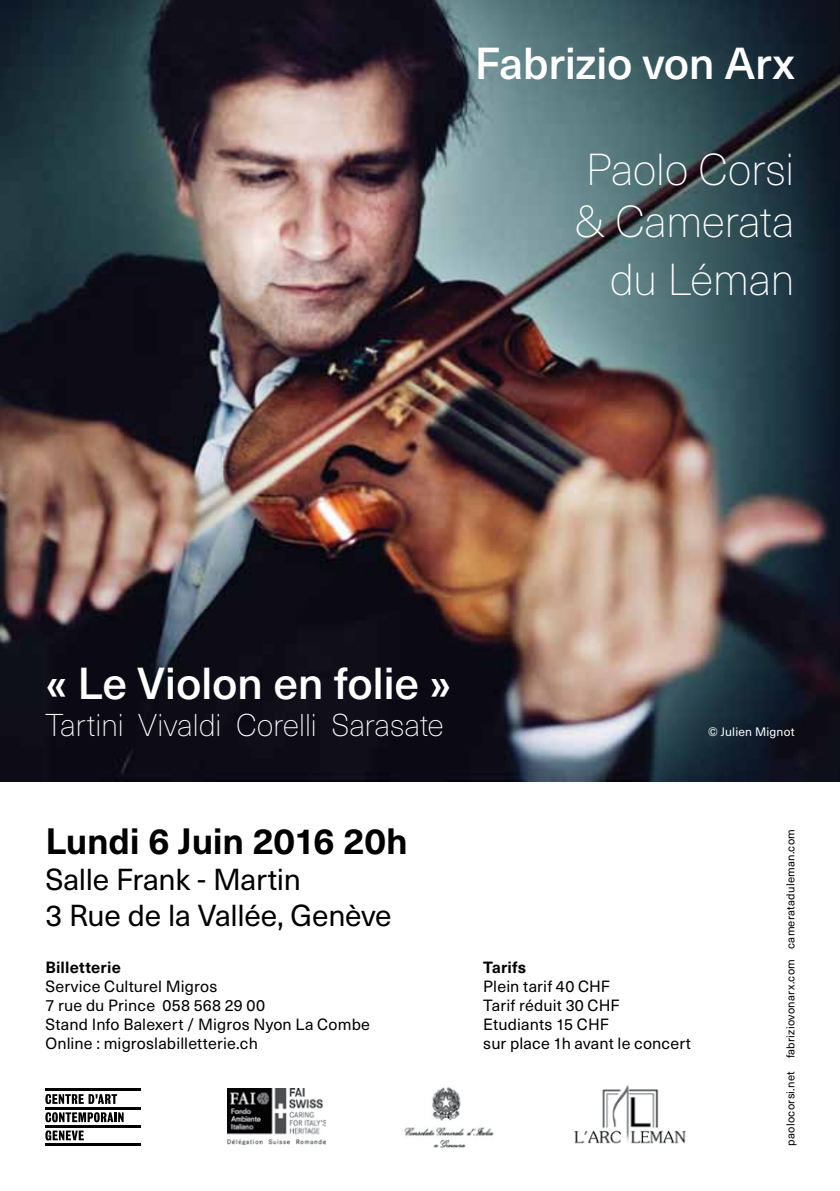
<style>
.page{position:relative;width:840px;height:1191px;background:#fff}
.page>*{position:absolute;margin:0;border:0;box-sizing:border-box;transform-origin:0 0}
.t1{font:500 44px "Neue Haas Unica Pro";letter-spacing:-.01em;color:#fff}
.t2{font:100 44px/52.8px "Neue Haas Unica Pro";letter-spacing:-.015em;color:#fff}
.t3{font:700 36px "Neue Haas Unica Pro";letter-spacing:-.01em;color:#000}
.t4{font:100 31px "Neue Haas Unica Pro";letter-spacing:-.015em;color:#fff}
.t5{font:29.8px/35.8px "Neue Haas Unica Pro";letter-spacing:-.01em;color:#000}
.t6{font:16px/19.2px "Neue Haas Unica Pro";letter-spacing:.01em;color:#000}
.t7{font:700 16px "Neue Haas Unica Pro";letter-spacing:.01em;color:#000}
.t8{font:12px "Neue Haas Unica Pro";letter-spacing:.015em;color:#fff}
.t9{font:11.2px "Neue Haas Unica Pro";letter-spacing:.02em;color:#000}
</style>
<div class="page">
<img style="left:0;top:0;width:839px;height:781px">
<img style="left:227px;top:1089px;width:98px;height:55px">
<img style="left:574px;top:1085px;width:112px;height:59px">
<hr style="left:45px;top:1125px;width:96px;height:2px;background:#000">
<hr style="left:45px;top:1143px;width:96px;height:2px;background:#000">
<hr style="left:45px;top:1107px;width:96px;height:2px;background:#000">
<svg style="left:45px;top:1094px;width:72px;height:10px"></svg>
<svg style="left:45px;top:1112px;width:78px;height:10px"></svg>
<svg style="left:45px;top:1130px;width:39px;height:10px"></svg>
<hr style="left:45px;top:1089px;width:96px;height:2px;background:#000">
<img style="left:404px;top:1087px;width:90px;height:61px">
<h1 class="t1" style="left:474px;top:37px;width:321px">Fabrizio von Arx</h1>
<h1 class="t2" style="left:573px;top:144px;width:222px">Paolo Corsi &amp; Camerata</h1>
<h1 class="t2" style="left:609px;top:254px;width:186px">du Léman</h1>
<h1 class="t1" style="left:45px;top:656px;width:407px">« Le Violon en folie »</h1>
<h3 class="t4" style="left:45px;top:707px;width:400px">Tartini Vivaldi Corelli Sarasate</h3>
<p class="t8" style="left:707px;top:724px;width:88px">© Julien Mignot</p>
<h2 class="t3" style="left:45px;top:819px;width:364px">Lundi 6 Juin 2016 20h</h2>
<h3 class="t5" style="left:45px;top:862px;width:347px">Salle Frank - Martin<br>3 Rue de la Vallée, Genève</h3>
<p class="t7" style="left:45px;top:957px;width:77px">Billetterie</p>
<p class="t6" style="left:45px;top:976px;width:326px">Service Culturel Migros<br>7 rue du Prince 058 568 29 00<br>Stand Info Balexert / Migros Nyon La Combe<br>Online : migroslabilletterie.ch</p>
<p class="t7" style="left:483px;top:957px;width:45px">Tarifs</p>
<p class="t6" style="left:483px;top:976px;width:209px">Plein tarif 40 CHF<br>Tarif réduit 30 CHF<br>Etudiants 15 CHF<br>sur place 1h avant le concert</p>
<p class="t9" style="left:783px;top:1145px;width:318px;rotate:-90deg">paolocorsi.net fabriziovonarx.com camerataduleman.com</p>
</div>
